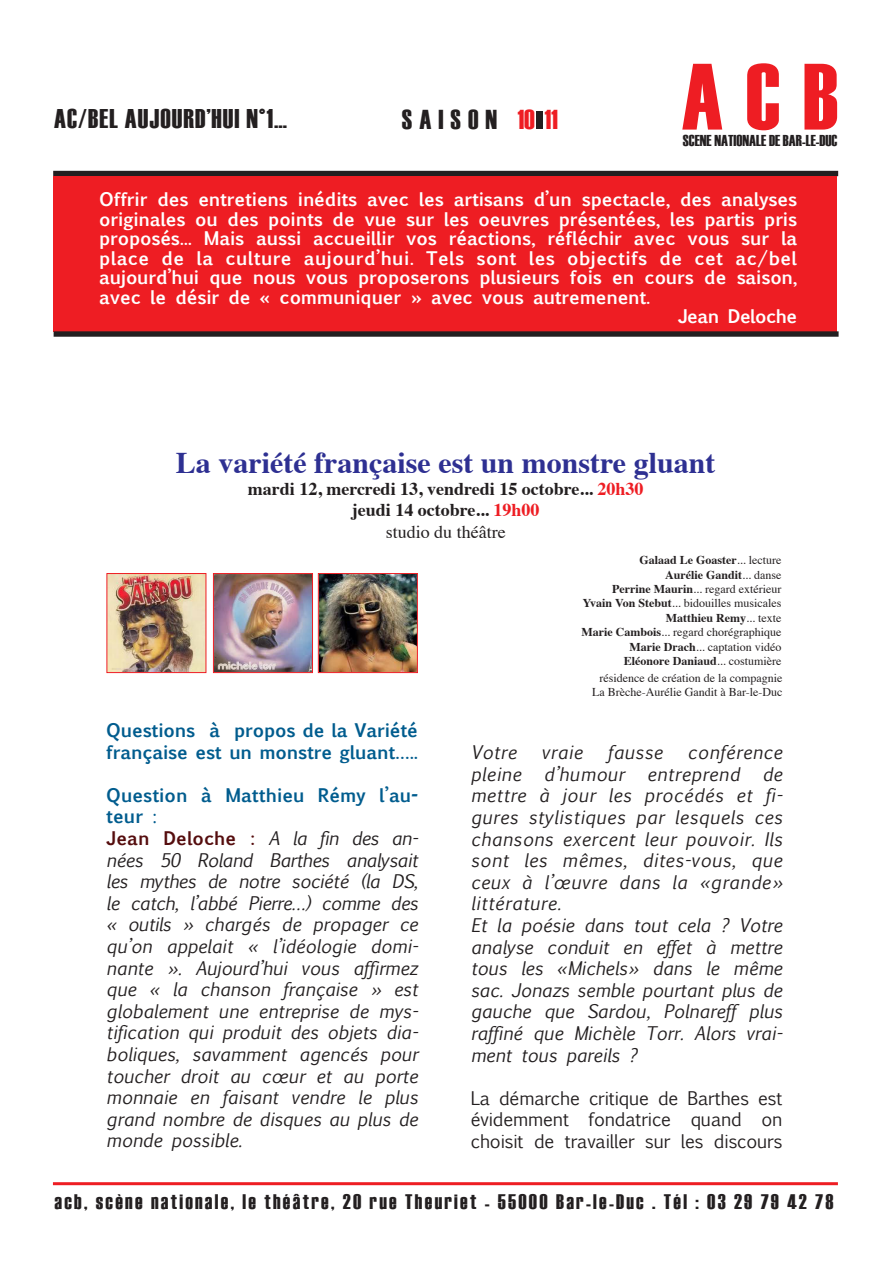
<style>
.page{position:relative;width:893px;height:1263px;background:#fff}
.page>*{position:absolute;margin:0;border:0;box-sizing:border-box;transform-origin:0 0}
.t1{font:94.05px "Haettenschweiler";color:#ee1d23}
.t2{font:700 30px "Times";color:#2e3092}
.t3{font:27.3px "Haettenschweiler";letter-spacing:.26em;color:#231f20}
.t4{font:27.3px "Haettenschweiler";color:#ee1d23}
.t5{font:27px "Haettenschweiler";letter-spacing:.04em;color:#231f20}
.t6{font:21px "Haettenschweiler";letter-spacing:.11em;color:#231f20}
.t7{font:italic 18px/21.6px "Euphemia UCAS";letter-spacing:.03em;color:#231f20;text-align:justify}
.t8{font:700 18px/19.5px "Euphemia UCAS";letter-spacing:-.01em;color:#fff;text-align:justify}
.t9{font:18px/21.6px "Euphemia UCAS";letter-spacing:-.01em;color:#231f20;text-align:justify}
.t10{font:700 18px/21.6px "Euphemia UCAS";letter-spacing:-.01em;color:#005c8e}
.t11{font:700 18px "Times";color:#231f20}
.t12{font:18px "Times";color:#231f20}
.t13{font:700 18px "Euphemia UCAS";letter-spacing:-.03em;color:#fff}
.t14{font:15.75px "Haettenschweiler";color:#231f20}
.t15{font:12px "Times";color:#231f20}
.t16{font:700 12px "Times";color:#231f20}
.s1{color:#ee1d23}
.s2{font-weight:400}
.s3{font-weight:700}
.s4{font-weight:700;font-style:normal;color:#550d0e}
</style>
<div class="page">
<div style="left:537px;top:111px;width:6px;height:18px;background:#231f20"></div>
<div style="left:53px;top:171px;width:785px;height:5px;border:2px solid #231f20"></div>
<div style="left:53px;top:176px;width:784px;height:156px;background:#ee1d23"></div>
<img style="left:109px;top:575px;width:95px;height:96px">
<img style="left:320px;top:575px;width:96px;height:96px">
<img style="left:215px;top:575px;width:96px;height:96px">
<hr style="left:53px;top:1182px;width:785px;height:3px;background:#ee1d23">
<div style="left:107px;top:573px;width:99px;height:100px;border:1px solid #ee1d23"></div>
<div style="left:213px;top:573px;width:100px;height:100px;border:1px solid #ee1d23"></div>
<div style="left:318px;top:573px;width:100px;height:100px;border:1px solid #ee1d23"></div>
<div style="left:54px;top:331px;width:785px;height:6px;border:2px solid #231f20"></div>
<p class="t5" style="left:54px;top:104px;width:234px">AC/BEL AUJOURD’HUI N°1…</p>
<p class="t3" style="left:402px;top:104px;width:97px">SAISON</p>
<p class="t4" style="left:517px;top:104px;width:42px">10 11</p>
<p class="t1" style="left:682px;top:43px;width:158px">ACB</p>
<p class="t14" style="left:683px;top:131px;width:156px">SCENE NATIONALE DE BAR-LE-DUC</p>
<p class="t8" style="left:99px;top:189px;width:700px">Offrir des entretiens inédits avec les artisans d’un spectacle, des analyses originales ou des points de vue sur les oeuvres présentées, les partis pris proposés... Mais aussi accueillir vos réactions, réfléchir avec vous sur la place de la culture aujourd’hui. Tels sont les objectifs de cet ac/bel aujourd’hui que nous vous proposerons plusieurs fois en cours de saison, avec le désir de « communiquer » avec vous autremenent.</p>
<p class="t13" style="left:678px;top:303px;width:121px">Jean Deloche</p>
<p class="t2" style="left:176px;top:434px;width:541px">La variété française est un monstre gluant</p>
<p class="t11" style="left:248px;top:471px;width:397px">mardi 12, mercredi 13, vendredi 15 octobre... <span class="s1">20h30</span></p>
<p class="t11" style="left:352px;top:493px;width:189px">jeudi 14 octobre... <span class="s1">19h00</span></p>
<p class="t12" style="left:386px;top:515px;width:121px">studio du théâtre</p>
<p class="t16" style="left:639px;top:549px;width:143px">Galaad Le Goaster<span class="s2">... lecture</span></p>
<p class="t16" style="left:665px;top:563px;width:118px">Aurélie Gandit<span class="s2">... danse</span></p>
<p class="t15" style="left:612px;top:578px;width:171px"><span class="s3">Perrine Maurin</span>... regard extérieur</p>
<p class="t15" style="left:583px;top:592px;width:200px"><span class="s3">Yvain Von Stebut</span>... bidouilles musicales</p>
<p class="t16" style="left:666px;top:606px;width:117px">Matthieu Remy<span class="s2">... texte</span></p>
<p class="t15" style="left:581px;top:621px;width:201px"><span class="s3">Marie Cambois</span>... regard chorégraphique</p>
<p class="t15" style="left:629px;top:635px;width:153px"><span class="s3">Marie Drach</span>... captation vidéo</p>
<p class="t16" style="left:624px;top:649px;width:159px">Eléonore Daniaud<span class="s2">... costumière</span></p>
<p class="t10" style="left:106px;top:719px;width:313px">Questions à propos de la Variété française est un monstre gluant…..</p>
<p class="t10" style="left:106px;top:784px;width:313px">Question à Matthieu Rémy l’au&shy;teur <span class="s2">:</span></p>
<p class="t7" style="left:106px;top:827px;width:314px"><span class="s4">Jean Deloche :</span> A la fin des an&shy;nées 50 Roland Barthes analysait les mythes de notre société (la DS, le catch, l’abbé Pierre…) comme des « outils » chargés de propager ce qu’on appelait « l’idéologie domi&shy;nante ». Aujourd’hui vous affirmez que « la chanson française » est globalement une entreprise de mys&shy;tification qui produit des objets dia&shy;boliques, savamment agencés pour toucher droit au cœur et au porte monnaie en faisant vendre le plus grand nombre de disques au plus de monde possible.</p>
<p class="t15" style="left:599px;top:667px;width:184px">résidence de création de la compagnie</p>
<p class="t15" style="left:592px;top:681px;width:192px">La Brèche-Aurélie Gandit à Bar-le-Duc</p>
<p class="t7" style="left:471px;top:742px;width:47px">Votre</p>
<p class="t7" style="left:541px;top:742px;width:43px">vraie</p>
<p class="t7" style="left:607px;top:742px;width:57px">fausse</p>
<p class="t7" style="left:687px;top:742px;width:96px">conférence</p>
<p class="t7" style="left:471px;top:763px;width:52px">pleine</p>
<p class="t7" style="left:544px;top:763px;width:82px">d’humour</p>
<p class="t7" style="left:647px;top:763px;width:94px">entreprend</p>
<p class="t7" style="left:471px;top:763px;width:314px;text-indent:292px">de mettre à jour les procédés et fi&shy;gures stylistiques par lesquels ces chansons exercent leur pouvoir. Ils sont les mêmes, dites-vous, que ceux à l’œuvre dans la «grande» littérature.</p>
<p class="t7" style="left:471px;top:914px;width:314px">Et la poésie dans tout cela ? Votre analyse conduit en effet à mettre tous les «Michels» dans le même sac. Jonazs semble pourtant plus de gauche que Sardou, Polnareff plus raffiné que Michèle Torr. Alors vrai&shy;ment tous pareils ?</p>
<p class="t9" style="left:471px;top:1087px;width:313px">La démarche critique de Barthes est évidemment fondatrice quand on choisit de travailler sur les discours</p>
<p class="t6" style="left:55px;top:1190px;width:780px">acb, scène nationale, le théâtre, 20 rue Theuriet - 55000 Bar-le-Duc . Tél : 03 29 79 42 78</p>
</div>
